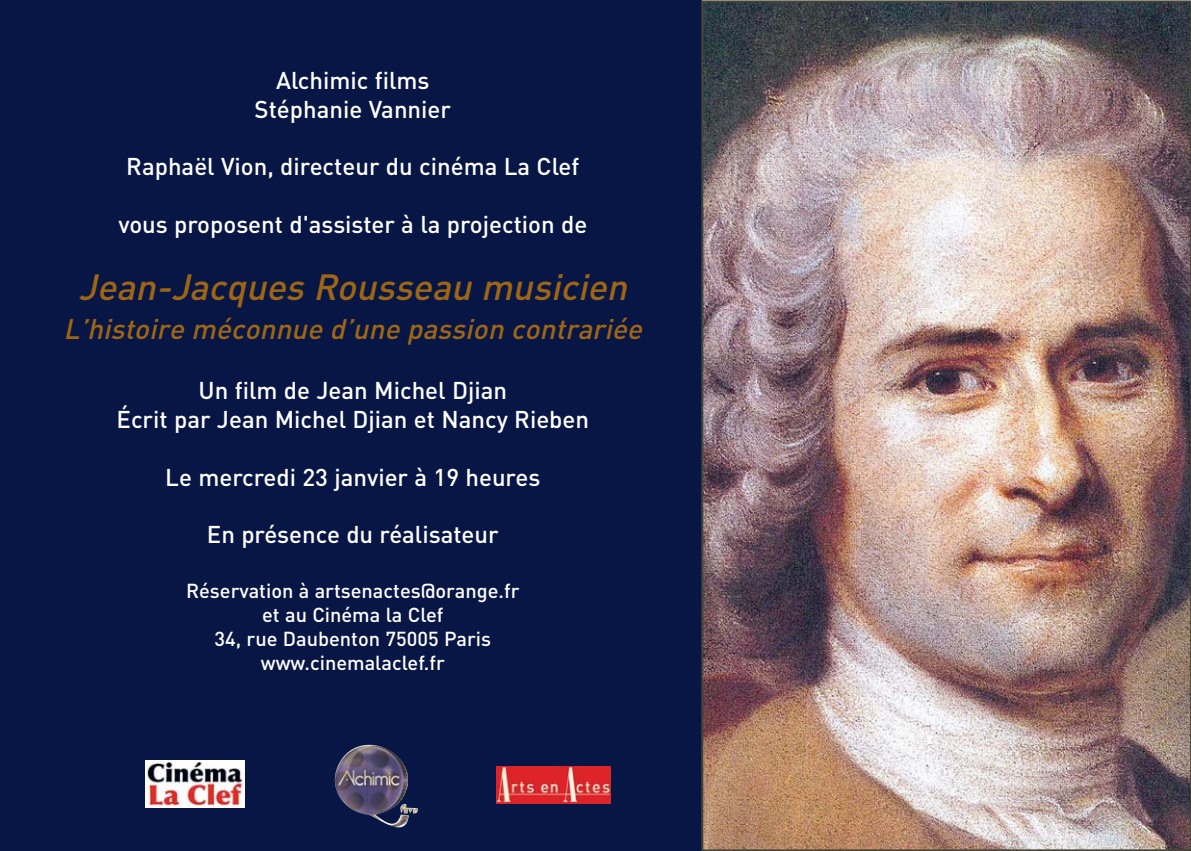
<style>
.page{position:relative;width:1191px;height:851px;background:#fff}
.page>*{position:absolute;margin:0;border:0;box-sizing:border-box;transform-origin:0 0}
.t1{font:italic 500 36px "DIN";color:#9e6614}
.t2{font:italic 500 28px "DIN";color:#9e6614}
.t3{font:500 24px/28.8px "DIN";color:#fff;text-align:center}
.t4{font:500 20px/24px "DIN";color:#fff;text-align:center}
</style>
<div class="page">
<div style="left:0;top:0;width:702px;height:850px;background:#071645"></div>
<img style="left:701px;top:0;width:489px;height:850px">
<img style="left:334px;top:744px;width:84px;height:84px">
<img style="left:145px;top:760px;width:99px;height:47px">
<img style="left:496px;top:766px;width:114px;height:37px">
<p class="t3" style="left:254px;top:69px;width:198px">Alchimic films<br>Stéphanie Vannier</p>
<p class="t3" style="left:126px;top:155px;width:454px">Raphaël Vion, directeur du cinéma La Clef</p>
<p class="t3" style="left:118px;top:213px;width:470px">vous proposent d'assister à la projection de</p>
<h1 class="t1" style="left:79px;top:275px;width:557px">Jean-Jacques Rousseau musicien</h1>
<p class="t2" style="left:64px;top:319px;width:585px">L’histoire méconnue d’une passion contrariée</p>
<p class="t3" style="left:116px;top:379px;width:474px">Un film de Jean Michel Djian<br>Écrit par Jean Michel Djian et Nancy Rieben</p>
<p class="t3" style="left:165px;top:465px;width:376px">Le mercredi 23 janvier à 19 heures</p>
<p class="t3" style="left:207px;top:523px;width:293px">En présence du réalisateur</p>
<p class="t4" style="left:186px;top:580px;width:335px">Réservation à artsenactes@orange.fr et au Cinéma la Clef<br>34, rue Daubenton 75005 Paris www.cinemalaclef.fr</p>
</div>
